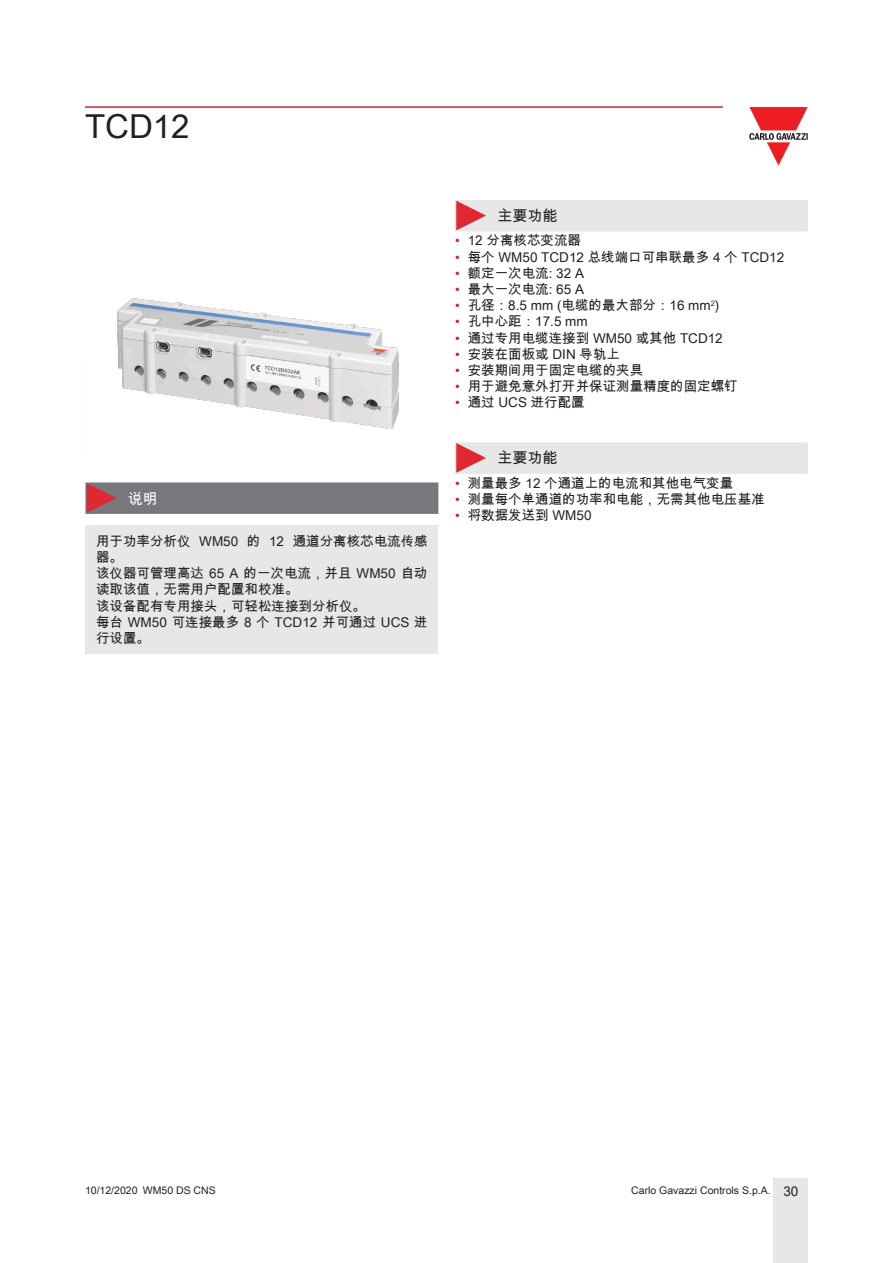
<style>
.page{position:relative;width:893px;height:1263px;background:#fff}
.page>*{position:absolute;margin:0;border:0;box-sizing:border-box;transform-origin:0 0}
.t1{font:33px "Arial Unicode MS";color:#231f20}
.Titolo03{font:15px "Arial Unicode MS";color:#231f20}
.Titolo04{font:15px "Arial Unicode MS";color:#fff}
.Testo{font:13.5px/16.2px "Arial Unicode MS";color:#231f20}
.t2{font:10.5px "Arial Unicode MS";color:#231f20}
.s1{color:#c42633}
.s2{font-size:13.5px}
</style>
<div class="page">
<hr style="left:85px;top:106px;width:638px;height:2px;background:#c42633">
<div style="left:774px;top:1178px;width:34px;height:85px;background:#e7e7e8"></div>
<svg style="left:749px;top:107px;width:59px;height:59px"></svg>
<div style="left:85px;top:525px;width:353px;height:129px;background:#e7e7e8"></div>
<img style="left:117px;top:298px;width:282px;height:131px">
<svg style="left:85px;top:482px;width:353px;height:32px;background:#7d777a"></svg>
<div style="left:455px;top:200px;width:353px;height:31px;background:#e7e7e8"></div>
<svg style="left:455px;top:442px;width:353px;height:32px;background:#e7dfe1"></svg>
<h1 class="t1" style="left:85px;top:102px;width:106px">TCD12</h1>
<p class="Titolo04" style="left:128px;top:487px;width:31px">说明</p>
<p class="Testo" style="left:96px;top:533px;width:333px">用于功率分析仪 WM50 的 12 通道分离核芯电流传感器。</p>
<p class="Testo" style="left:96px;top:565px;width:333px">该仪器可管理高达 65 A 的一次电流，并且 WM50 自动读取该值，无需用户配置和校准。</p>
<p class="Testo" style="left:96px;top:597px;width:271px">该设备配有专用接头，可轻松连接到分析仪。</p>
<p class="Testo" style="left:96px;top:614px;width:333px">每台 WM50 可连接最多 8 个 TCD12 并可通过 UCS 进行设置。</p>
<p class="Titolo03" style="left:497px;top:205px;width:61px">主要功能</p>
<p class="Testo" style="left:455px;top:232px;width:128px"><span class="s1">•</span> 12 分离核芯变流器</p>
<p class="Testo" style="left:455px;top:248px;width:331px"><span class="s1">•</span> 每个 WM50 TCD12 总线端口可串联最多 4 个 TCD12</p>
<p class="Testo" style="left:455px;top:265px;width:131px"><span class="s1">•</span> 额定一次电流: 32 A</p>
<p class="Testo" style="left:455px;top:281px;width:131px"><span class="s1">•</span> 最大一次电流: 65 A</p>
<p class="Testo" style="left:455px;top:297px;width:266px"><span class="s1">•</span> 孔径：8.5 mm (电缆的最大部分：16 mm<sup>2</sup>)</p>
<p class="Testo" style="left:455px;top:313px;width:134px"><span class="s1">•</span> 孔中心距：17.5 mm</p>
<p class="Testo" style="left:455px;top:329px;width:269px"><span class="s1">•</span> 通过专用电缆连接到 WM50 或其他 TCD12</p>
<p class="Testo" style="left:455px;top:346px;width:167px"><span class="s1">•</span> 安装在面板或 DIN 导轨上</p>
<p class="Testo" style="left:455px;top:362px;width:190px"><span class="s1">•</span> 安装期间用于固定电缆的夹具</p>
<p class="Testo" style="left:455px;top:378px;width:284px"><span class="s1">•</span> 用于避免意外打开并保证测量精度的固定螺钉</p>
<p class="Testo" style="left:455px;top:394px;width:131px"><span class="s1">•</span> 通过 UCS 进行配置</p>
<p class="Titolo03" style="left:497px;top:447px;width:61px">主要功能</p>
<p class="Testo" style="left:455px;top:475px;width:280px"><span class="s1">•</span> 测量最多 12 个通道上的电流和其他电气变量</p>
<p class="Testo" style="left:455px;top:491px;width:311px"><span class="s1">•</span> 测量每个单通道的功率和电能，无需其他电压基准</p>
<p class="Testo" style="left:455px;top:507px;width:138px"><span class="s1">•</span> 将数据发送到 WM50</p>
<p class="t2" style="left:85px;top:1183px;width:132px">10/12/2020 WM50 DS CNS</p>
<p class="t2" style="left:631px;top:1183px;width:169px">Carlo Gavazzi Controls S.p.A. <span class="s2">30</span></p>
</div>
